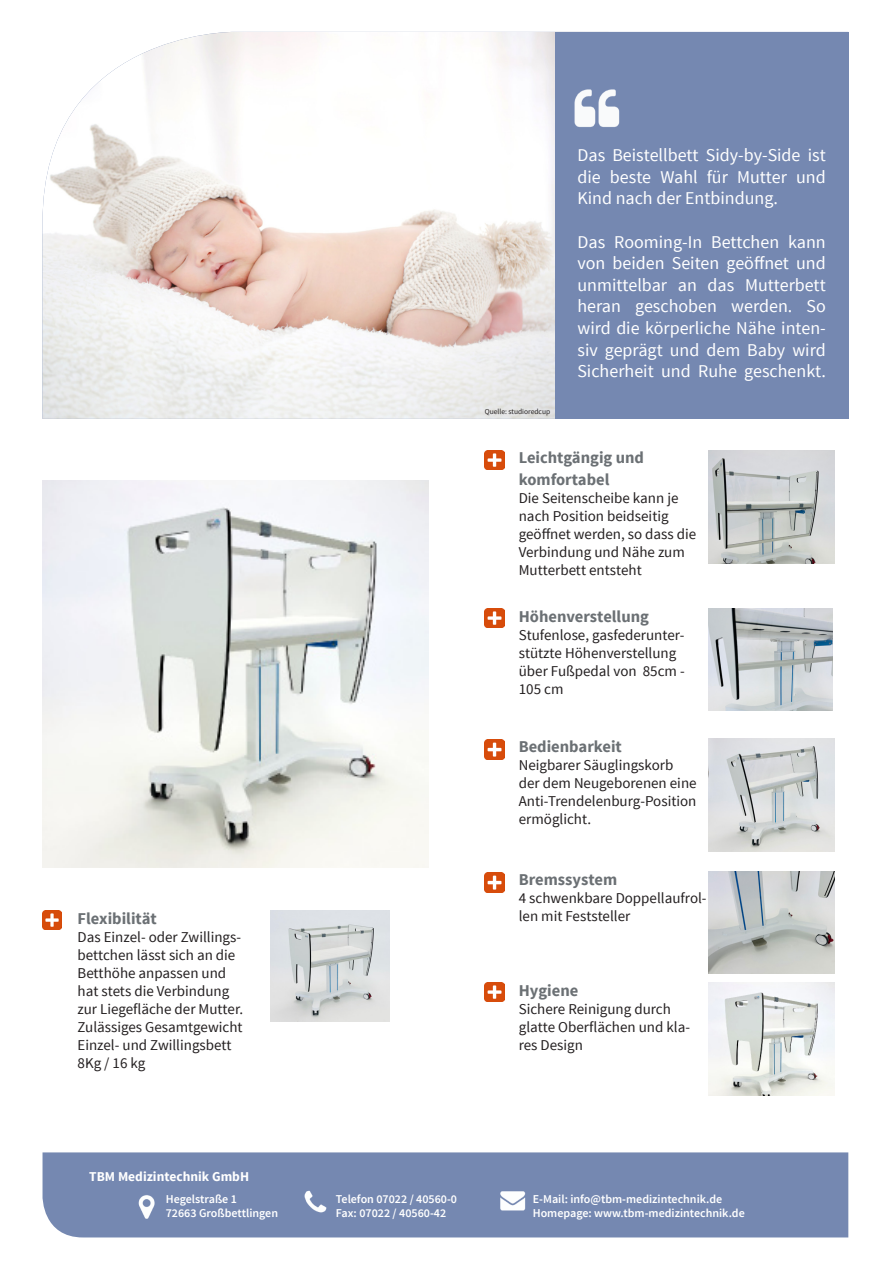
<style>
.page{position:relative;width:893px;height:1263px;background:#fff}
.page>*{position:absolute;margin:0;border:0;box-sizing:border-box;transform-origin:0 0}
.t1{font:18px/21.6px "Source Sans Pro";color:#fff;text-align:justify}
.t2{font:700 16.5px "Source Sans Pro";color:#6b7074}
.t3{font:15px/18px "Source Sans Pro";color:#231f20}
.t4{font:700 13.5px "Source Sans Pro";color:#fff}
.t5{font:600 12px "Source Sans Pro";color:#fff}
.t6{font:7.5px "Source Sans Pro";color:#231f20}
</style>
<div class="page">
<div style="left:43px;top:1152px;width:805px;height:85px;background:#7588b1"></div>
<img style="left:43px;top:32px;width:512px;height:387px">
<img style="left:708px;top:451px;width:126px;height:112px">
<img style="left:270px;top:910px;width:119px;height:112px">
<img style="left:43px;top:910px;width:19px;height:19px">
<img style="left:708px;top:608px;width:124px;height:102px">
<img style="left:485px;top:451px;width:19px;height:19px">
<div style="left:555px;top:32px;width:293px;height:387px;background:#7588b1"></div>
<img style="left:485px;top:982px;width:19px;height:19px">
<img style="left:485px;top:608px;width:19px;height:19px">
<img style="left:485px;top:873px;width:19px;height:19px">
<img style="left:485px;top:740px;width:19px;height:19px">
<img style="left:574px;top:89px;width:46px;height:38px">
<img style="left:497px;top:1189px;width:29px;height:23px">
<img style="left:137px;top:1194px;width:20px;height:26px">
<img style="left:303px;top:1188px;width:24px;height:26px">
<img style="left:43px;top:480px;width:385px;height:387px">
<img style="left:708px;top:872px;width:126px;height:102px">
<img style="left:708px;top:739px;width:126px;height:112px">
<img style="left:708px;top:982px;width:126px;height:113px">
<p class="t2" style="left:78px;top:907px;width:81px">Flexibilität</p>
<p class="t3" style="left:78px;top:928px;width:167px">Das Einzel- oder Zwillings&shy;bettchen lässt sich an die<br>Betthöhe anpassen und hat stets die Verbindung zur Liegefläche der Mutter.<br>Zulässiges Gesamtgewicht<br>Einzel- und Zwillingsbett</p>
<p class="t3" style="left:78px;top:1054px;width:69px">8Kg / 16 kg</p>
<p class="t4" style="left:89px;top:1167px;width:161px">TBM Medizintechnik GmbH</p>
<p class="t5" style="left:166px;top:1191px;width:73px">Hegelstraße 1</p>
<p class="t5" style="left:166px;top:1206px;width:114px">72663 Großbettlingen</p>
<p class="t6" style="left:485px;top:407px;width:67px">Quelle: studioredcup</p>
<p class="t1" style="left:577px;top:145px;width:250px">Das Beistellbett Sidy-by-Side ist die beste Wahl für Mutter und Kind nach der Entbindung.</p>
<p class="t1" style="left:577px;top:231px;width:250px">Das Rooming-In Bettchen kann von beiden Seiten geöffnet und unmittelbar an das Mutterbett heran geschoben werden. So wird die körperliche Nähe inten&shy;siv geprägt und dem Baby wird Sicherheit und Ruhe geschenkt.</p>
<p class="t2" style="left:519px;top:447px;width:127px">Leichtgängig und</p>
<p class="t2" style="left:519px;top:469px;width:92px">komfortabel</p>
<p class="t3" style="left:519px;top:489px;width:179px">Die Seitenscheibe kann je nach Position beidseitig geöffnet werden, so dass die<br>Verbindung und Nähe zum<br>Mutterbett entsteht</p>
<p class="t2" style="left:519px;top:605px;width:132px">Höhenverstellung</p>
<p class="t3" style="left:519px;top:626px;width:167px">Stufenlose, gasfederunter&shy;stützte Höhenverstellung über Fußpedal von 85cm -<br>105 cm</p>
<p class="t2" style="left:519px;top:736px;width:105px">Bedienbarkeit</p>
<p class="t3" style="left:519px;top:757px;width:179px">Neigbarer Säuglingskorb der dem Neugeborenen eine<br>Anti-Trendelenburg-Position ermöglicht.</p>
<p class="t2" style="left:519px;top:869px;width:100px">Bremssystem</p>
<p class="t3" style="left:519px;top:889px;width:189px">4 schwenkbare Doppellaufrol&shy;len mit Feststeller</p>
<p class="t2" style="left:519px;top:980px;width:61px">Hygiene</p>
<p class="t3" style="left:519px;top:1000px;width:173px">Sichere Reinigung durch glatte Oberflächen und kla&shy;res Design</p>
<p class="t5" style="left:336px;top:1191px;width:123px">Telefon 07022 / 40560-0</p>
<p class="t5" style="left:336px;top:1206px;width:112px">Fax: 07022 / 40560-42</p>
<p class="t5" style="left:533px;top:1191px;width:191px">E-Mail: info@tbm-medizintechnik.de</p>
<p class="t5" style="left:533px;top:1206px;width:213px">Homepage: www.tbm-medizintechnik.de</p>
</div>
